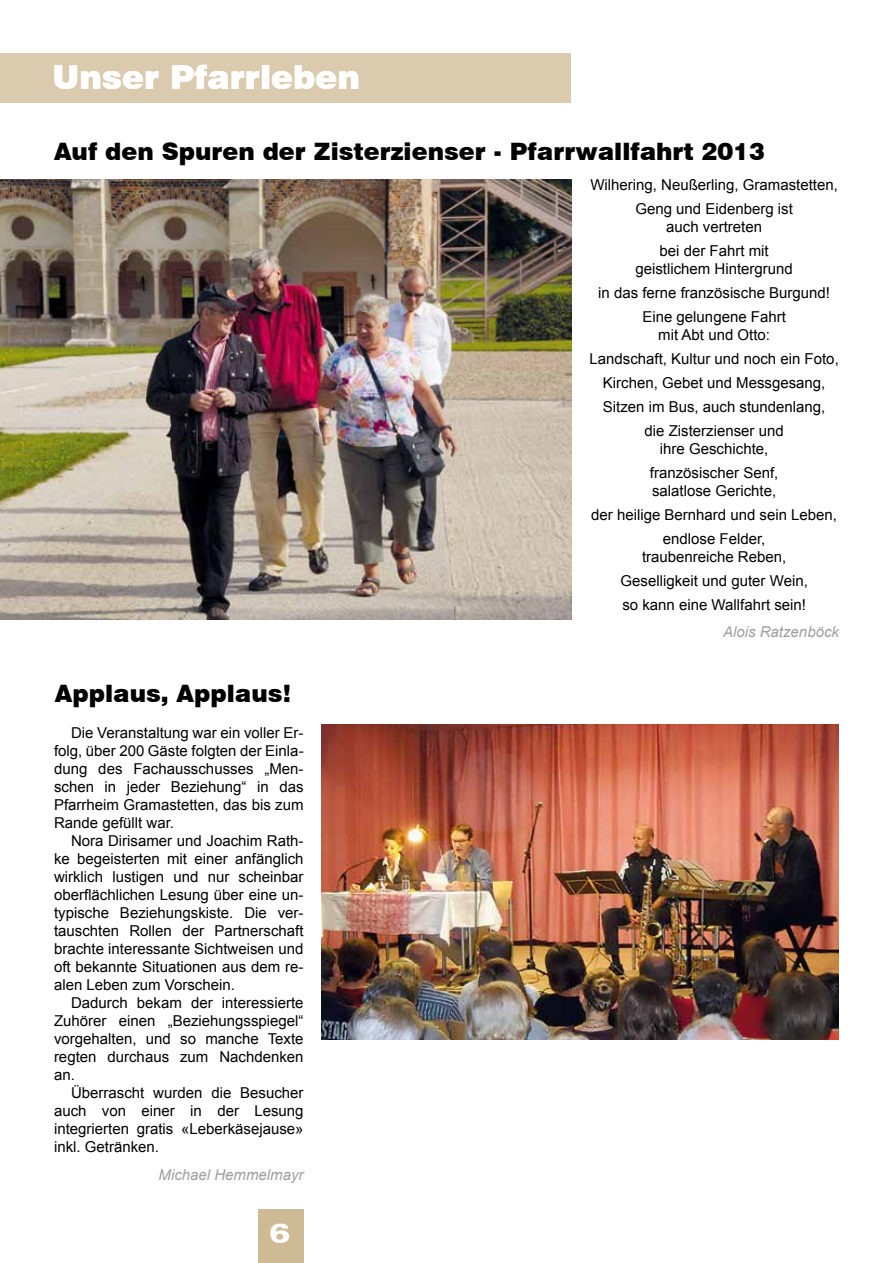
<style>
.page{position:relative;width:893px;height:1263px;background:#fff}
.page>*{position:absolute;margin:0;border:0;box-sizing:border-box;transform-origin:0 0}
.t1{font:900 33px "Swiss 721 BT";color:#fff}
.t2{font:900 expanded 27px "Zurich BT";color:#fff}
.t3{font:900 24px "Swiss 721 BT";color:#000}
.t4{font:15px/18px "Arial";color:#000;text-align:center}
.t5{font:italic 15px "Arial";color:#9ea0a2}
</style>
<div class="page">
<img style="left:0;top:179px;width:571px;height:441px">
<div style="left:258px;top:1209px;width:45px;height:54px;background:#cebb95"></div>
<div style="left:0;top:53px;width:570px;height:50px;background:#dbcbae"></div>
<img style="left:322px;top:724px;width:517px;height:316px">
<h1 class="t1" style="left:53px;top:57px;width:309px">Unser Pfarrleben</h1>
<h3 class="t3" style="left:54px;top:137px;width:712px">Auf den Spuren der Zisterzienser - Pfarrwallfahrt 2013</h3>
<p class="t4" style="left:590px;top:173px;width:249px;line-height:24px">Wilhering, Neußerling, Gramastetten,<br>Geng und Eidenberg ist</p>
<p class="t4" style="left:659px;top:215px;width:111px;line-height:24px">auch vertreten bei der Fahrt mit</p>
<p class="t4" style="left:598px;top:257px;width:233px;line-height:24px">geistlichem Hintergrund<br>in das ferne französische Burgund!<br>Eine gelungene Fahrt</p>
<p class="t4" style="left:589px;top:323px;width:251px;line-height:24px">mit Abt und Otto:<br>Landschaft, Kultur und noch ein Foto,<br>Kirchen, Gebet und Messgesang,<br>Sitzen im Bus, auch stundenlang,<br>die Zisterzienser und</p>
<p class="t4" style="left:650px;top:437px;width:130px;line-height:24px">ihre Geschichte, französischer Senf,</p>
<p class="t4" style="left:591px;top:479px;width:247px;line-height:24px">salatlose Gerichte,<br>der heilige Bernhard und sein Leben, endlose Felder,</p>
<p class="t4" style="left:620px;top:545px;width:189px;line-height:24px">traubenreiche Reben,<br>Geselligkeit und guter Wein, so kann eine Wallfahrt sein!</p>
<p class="t5" style="left:723px;top:622px;width:117px">Alois Ratzenböck</p>
<h3 class="t3" style="left:55px;top:679px;width:238px">Applaus, Applaus!</h3>
<p class="t4" style="left:54px;top:724px;width:251px;text-align:justify;text-indent:17px">Die Veranstaltung war ein voller Er&shy;folg, über 200 Gäste folgten der Einla&shy;dung des Fachausschusses „Men&shy;schen in jeder Beziehung“ in das Pfarrheim Gramastetten, das bis zum Rande gefüllt war.</p>
<p class="t4" style="left:54px;top:832px;width:251px;text-align:justify;text-indent:17px">Nora Dirisamer und Joachim Rath&shy;ke begeisterten mit einer anfänglich wirklich lustigen und nur scheinbar oberflächlichen Lesung über eine un&shy;typische Beziehungskiste. Die ver&shy;tauschten Rollen der Partnerschaft brachte interessante Sichtweisen und oft bekannte Situationen aus dem re&shy;alen Leben zum Vorschein.</p>
<p class="t4" style="left:54px;top:994px;width:251px;text-align:justify;text-indent:17px">Dadurch bekam der interessierte Zuhörer einen „Beziehungsspiegel“ vorgehalten, und so manche Texte regten durchaus zum Nachdenken an.</p>
<p class="t4" style="left:54px;top:1084px;width:251px;text-align:justify;text-indent:17px">Überrascht wurden die Besucher auch von einer in der Lesung integrierten gratis «Leberkäsejause» inkl. Getränken.</p>
<p class="t5" style="left:159px;top:1165px;width:147px">Michael Hemmelmayr</p>
<h2 class="t2" style="left:270px;top:1217px;width:22px">6</h2>
</div>
